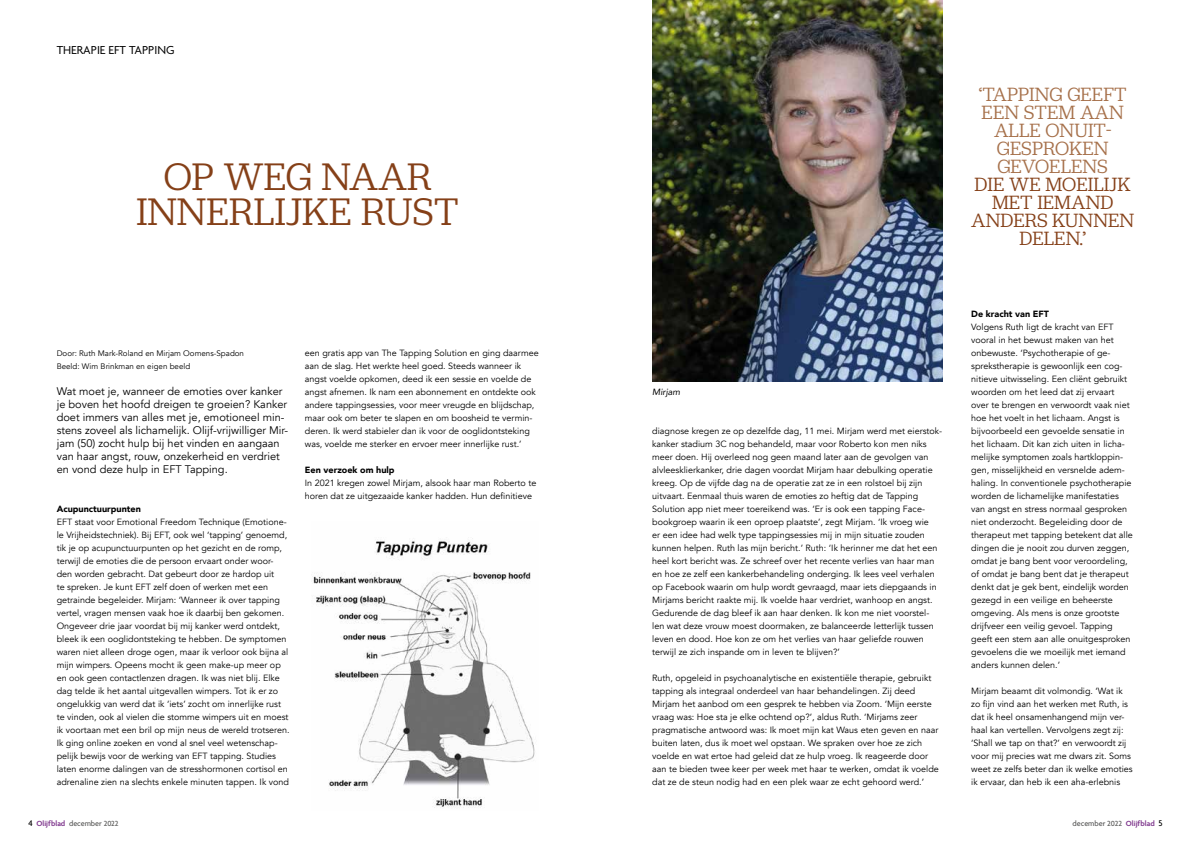
<style>
.page{position:relative;width:1191px;height:842px;background:#fff}
.page>*{position:absolute;margin:0;border:0;box-sizing:border-box;transform-origin:0 0}
.t1{font:40px/35px "Jubilat";color:#854018;text-align:center}
.t2{font:20px/18px "Jubilat";color:#a6704a;text-align:center}
.t3{font:20px/18px "Jubilat";color:#854018;text-align:center}
.t4{font:12.5px "Agenda";color:#000}
.t5{font:11px/13px "Avenir";color:#000}
.t6{font:9px/13px "Avenir";color:#000}
.t7{font:900 9px "Avenir";color:#000}
.t8{font:italic 9px "Avenir";color:#000}
.t9{font:8px/13px "Avenir";color:#000}
.t10{font:500 8px "Agenda";color:#575756}
.s1{font-size:9px;color:#000}
.s2{font-weight:600;color:#80398e}
</style>
<div class="page">
<img style="left:652px;top:0;width:291px;height:382px">
<img style="left:313px;top:538px;width:222px;height:270px">
<h3 class="t4" style="left:57px;top:44px;width:119px">THERAPIE EFT TAPPING</h3>
<h1 class="t1" style="left:136px;top:158px;width:324px">OP WEG NAAR<br>INNERLIJKE RUST</h1>
<p class="t9" style="left:57px;top:347px;width:189px">Door: Ruth Mark-Roland en Mirjam Oomens-Spadon<br>Beeld: Wim Brinkman en eigen beeld</p>
<p class="t5" style="left:57px;top:385px;width:233px">Wat moet je, wanneer de emoties over kanker je boven het hoofd dreigen te groeien? Kanker doet immers van alles met je, emotioneel min&shy;stens zoveel als lichamelijk. Olijf-vrijwilliger Mir&shy;jam (50) zocht hulp bij het vinden en aangaan van haar angst, rouw, onzekerheid en verdriet en vond deze hulp in EFT Tapping.</p>
<p class="t7" style="left:57px;top:501px;width:86px">Acupunctuurpunten</p>
<p class="t6" style="left:57px;top:515px;width:234px">EFT staat voor Emotional Freedom Technique (Emotione&shy;le Vrijheidstechniek). Bij EFT, ook wel ‘tapping’ genoemd, tik je op acupunctuurpunten op het gezicht en de romp, terwijl de emoties die de persoon ervaart onder woor&shy;den worden gebracht. Dat gebeurt door ze hardop uit<br>te spreken. Je kunt EFT zelf doen of werken met een getrainde begeleider. Mirjam: ‘Wanneer ik over tapping vertel, vragen mensen vaak hoe ik daarbij ben gekomen.<br>Ongeveer drie jaar voordat bij mij kanker werd ontdekt, bleek ik een ooglidontsteking te hebben. De symptomen waren niet alleen droge ogen, maar ik verloor ook bijna al mijn wimpers. Opeens mocht ik geen make-up meer op en ook geen contactlenzen dragen. Ik was niet blij. Elke dag telde ik het aantal uitgevallen wimpers. Tot ik er zo ongelukkig van werd dat ik ‘iets’ zocht om innerlijke rust te vinden, ook al vielen die stomme wimpers uit en moest ik voortaan met een bril op mijn neus de wereld trotseren.<br>Ik ging online zoeken en vond al snel veel wetenschap&shy;pelijk bewijs voor de werking van EFT tapping. Studies laten enorme dalingen van de stresshormonen cortisol en adrenaline zien na slechts enkele minuten tappen. Ik vond</p>
<p class="t6" style="left:305px;top:346px;width:235px">een gratis app van The Tapping Solution en ging daarmee aan de slag. Het werkte heel goed. Steeds wanneer ik angst voelde opkomen, deed ik een sessie en voelde de angst afnemen. Ik nam een abonnement en ontdekte ook andere tappingsessies, voor meer vreugde en blijdschap, maar ook om beter te slapen en om boosheid te vermin&shy;deren. Ik werd stabieler dan ik voor de ooglidontsteking was, voelde me sterker en ervoer meer innerlijke rust.’</p>
<p class="t7" style="left:305px;top:462px;width:91px">Een verzoek om hulp</p>
<p class="t6" style="left:305px;top:476px;width:233px">In 2021 kregen zowel Mirjam, alsook haar man Roberto te horen dat ze uitgezaaide kanker hadden. Hun definitieve</p>
<p class="t8" style="left:652px;top:386px;width:29px">Mirjam</p>
<p class="t6" style="left:652px;top:424px;width:291px">diagnose kregen ze op dezelfde dag, 11 mei. Mirjam werd met eierstok&shy;kanker stadium 3C nog behandeld, maar voor Roberto kon men niks meer doen. Hij overleed nog geen maand later aan de gevolgen van alvleesklierkanker, drie dagen voordat Mirjam haar debulking operatie kreeg. Op de vijfde dag na de operatie zat ze in een rolstoel bij zijn uitvaart. Eenmaal thuis waren de emoties zo heftig dat de Tapping Solution app niet meer toereikend was. ‘Er is ook een tapping Face&shy;bookgroep waarin ik een oproep plaatste’, zegt Mirjam. ‘Ik vroeg wie<br>er een idee had welk type tappingsessies mij in mijn situatie zouden kunnen helpen. Ruth las mijn bericht.’ Ruth: ‘Ik herinner me dat het een heel kort bericht was. Ze schreef over het recente verlies van haar man en hoe ze zelf een kankerbehandeling onderging. Ik lees veel verhalen op Facebook waarin om hulp wordt gevraagd, maar iets diepgaands in Mirjams bericht raakte mij. Ik voelde haar verdriet, wanhoop en angst.<br>Gedurende de dag bleef ik aan haar denken. Ik kon me niet voorstel&shy;len wat deze vrouw moest doormaken, ze balanceerde letterlijk tussen leven en dood. Hoe kon ze om het verlies van haar geliefde rouwen terwijl ze zich inspande om in leven te blijven?’</p>
<p class="t6" style="left:652px;top:671px;width:288px">Ruth, opgeleid in psychoanalytische en existentiële therapie, gebruikt tapping als integraal onderdeel van haar behandelingen. Zij deed Mirjam het aanbod om een gesprek te hebben via Zoom. ‘Mijn eerste vraag was: Hoe sta je elke ochtend op?’, aldus Ruth. ‘Mirjams zeer pragmatische antwoord was: Ik moet mijn kat Waus eten geven en naar buiten laten, dus ik moet wel opstaan. We spraken over hoe ze zich voelde en wat ertoe had geleid dat ze hulp vroeg. Ik reageerde door aan te bieden twee keer per week met haar te werken, omdat ik voelde dat ze de steun nodig had en een plek waar ze echt gehoord werd.’</p>
<h2 class="t2" style="left:978px;top:85px;width:150px">‘TAPPING GEEFT<br>EEN STEM AAN<br>ALLE ONUIT-<br>GESPROKEN<br>GEVOELENS</h2>
<h2 class="t3" style="left:971px;top:175px;width:164px">DIE WE MOEILIJK<br>MET IEMAND<br>ANDERS KUNNEN<br>DELEN.’</h2>
<p class="t7" style="left:971px;top:306px;width:79px">De kracht van EFT</p>
<p class="t6" style="left:971px;top:320px;width:163px">Volgens Ruth ligt de kracht van EFT vooral in het bewust maken van het onbewuste. ‘Psychotherapie of ge&shy;sprekstherapie is gewoonlijk een cog&shy;nitieve uitwisseling. Een cliënt gebruikt woorden om het leed dat zij ervaart over te brengen en verwoordt vaak niet hoe het voelt in het lichaam. Angst is bijvoorbeeld een gevoelde sensatie in het lichaam. Dit kan zich uiten in licha&shy;melijke symptomen zoals hartkloppin&shy;gen, misselijkheid en versnelde adem&shy;haling. In conventionele psychotherapie worden de lichamelijke manifestaties van angst en stress normaal gesproken niet onderzocht. Begeleiding door de therapeut met tapping betekent dat alle dingen die je nooit zou durven zeggen, omdat je bang bent voor veroordeling, of omdat je bang bent dat je therapeut denkt dat je gek bent, eindelijk worden gezegd in een veilige en beheerste omgeving. Als mens is onze grootste drijfveer een veilig gevoel. Tapping geeft een stem aan alle onuitgesproken gevoelens die we moeilijk met iemand anders kunnen delen.’</p>
<p class="t6" style="left:971px;top:684px;width:163px">Mirjam beaamt dit volmondig. ‘Wat ik zo fijn vind aan het werken met Ruth, is dat ik heel onsamenhangend mijn ver&shy;haal kan vertellen. Vervolgens zegt zij: ‘Shall we tap on that?’ en verwoordt zij voor mij precies wat me dwars zit. Soms weet ze zelfs beter dan ik welke emoties ik ervaar, dan heb ik een aha-erlebnis</p>
<p class="t10" style="left:28px;top:819px;width:92px"><span class="s1">4</span> <span class="s2">Olijfblad</span> december 2022</p>
<p class="t10" style="left:1072px;top:819px;width:92px">december 2022 <span class="s2">Olijfblad</span> <span class="s1">5</span></p>
</div>
